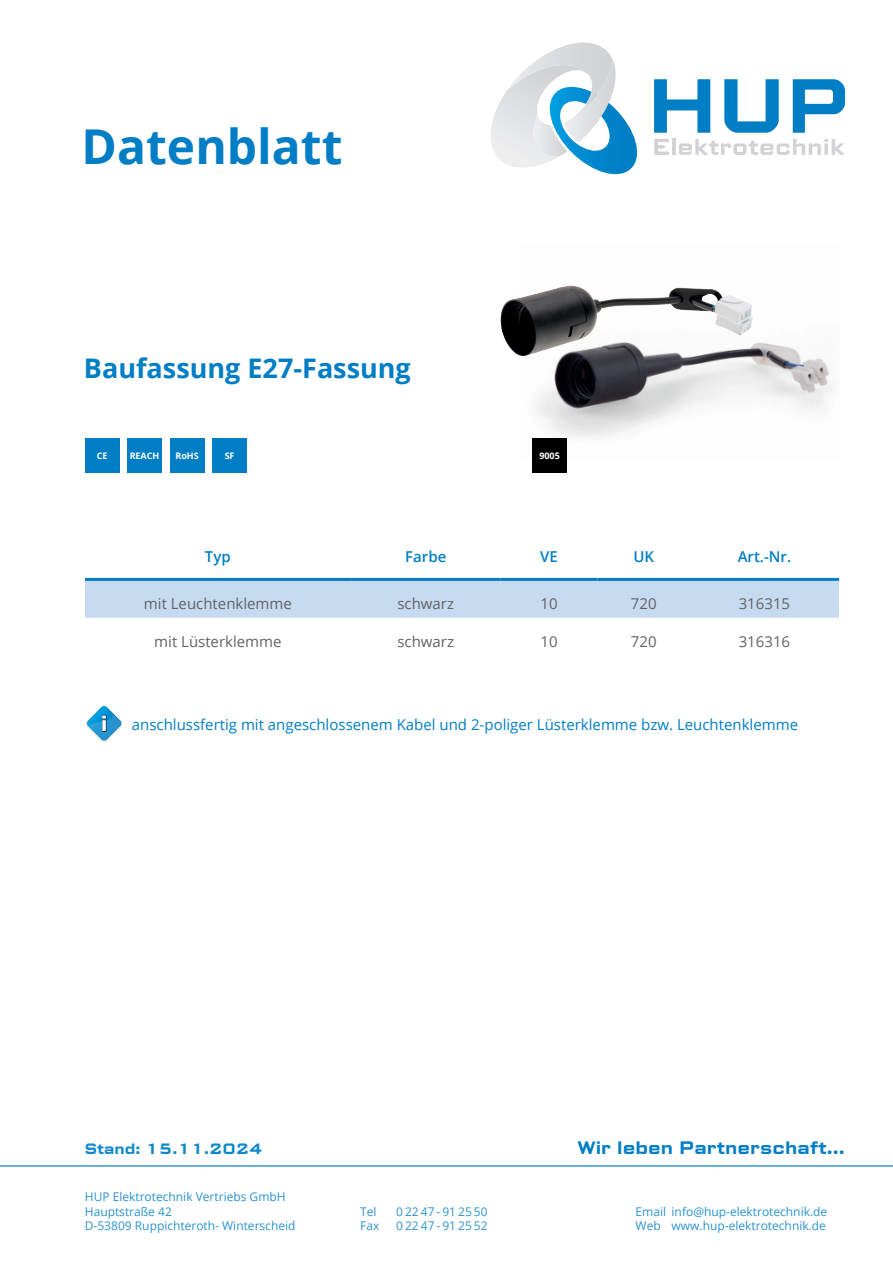
<style>
.page{position:relative;width:893px;height:1263px;background:#fff}
.page>*{position:absolute;margin:0;border:0;box-sizing:border-box;transform-origin:0 0}
.t1{font:700 48px "Open Sans";color:#007ec5}
.t2{font:700 27px "Open Sans";color:#007ec5}
.t3{font:700 18px "Bank Gothic Pro";color:#007ec5}
.t4{font:15px "Open Sans";color:#007ec5}
.t5{font:15px "Open Sans";color:#636366}
.t6{font:600 15px "Open Sans";color:#007ec5}
.t7{font:700 15px "Bank Gothic Pro";color:#0c89cb}
.t8{font:12px/14.4px "Open Sans";color:#2a92d0}
.t9{font:700 9px "Open Sans";color:#fff}
.s1{font-family:"Bank Gothic Pro";font-weight:700;font-size:21.75px;color:#fff}
</style>
<div class="page">
<img style="left:520px;top:285px;width:313px;height:175px">
<img style="left:508px;top:286px;width:63px;height:15px">
<svg style="left:0;top:1165px;width:893px;height:2px;background:#68b2dc"></svg>
<svg style="left:654px;top:79px;width:56px;height:54px"></svg>
<svg style="left:724px;top:79px;width:55px;height:54px"></svg>
<svg style="left:793px;top:79px;width:52px;height:54px"></svg>
<svg style="left:654px;top:139px;width:15px;height:16px"></svg>
<hr style="left:672px;top:139px;width:3px;height:16px;background:#d1d2d4">
<svg style="left:679px;top:139px;width:166px;height:16px"></svg>
<svg style="left:491px;top:43px;width:146px;height:132px"></svg>
<div style="left:128px;top:438px;width:34px;height:34px;background:#007ec5"></div>
<div style="left:85px;top:438px;width:34px;height:34px;background:#007ec5"></div>
<div style="left:213px;top:438px;width:34px;height:34px;background:#007ec5"></div>
<div style="left:170px;top:438px;width:34px;height:34px;background:#007ec5"></div>
<div style="left:533px;top:438px;width:34px;height:34px;background:#000"></div>
<svg style="left:85px;top:577px;width:754px;height:1px"></svg>
<div style="left:85px;top:581px;width:754px;height:37px;background:#c6daf0"></div>
<hr style="left:85px;top:578px;width:266px;height:3px;background:#007ec5">
<hr style="left:351px;top:578px;width:150px;height:3px;background:#007ec5">
<hr style="left:501px;top:578px;width:96px;height:3px;background:#007ec5">
<hr style="left:597px;top:578px;width:93px;height:3px;background:#007ec5">
<hr style="left:690px;top:578px;width:149px;height:3px;background:#007ec5">
<svg style="left:86px;top:706px;width:36px;height:35px"></svg>
<h1 class="t1" style="left:82px;top:112px;width:262px">Datenblatt</h1>
<h2 class="t2" style="left:84px;top:349px;width:328px">Baufassung E27-Fassung</h2>
<p class="t9" style="left:97px;top:449px;width:12px">CE</p>
<p class="t9" style="left:130px;top:449px;width:31px">REACH</p>
<p class="t9" style="left:175px;top:449px;width:25px">RoHS</p>
<p class="t9" style="left:225px;top:449px;width:11px">SF</p>
<p class="t9" style="left:539px;top:449px;width:22px">9005</p>
<p class="t6" style="left:205px;top:546px;width:27px">Typ</p>
<p class="t6" style="left:405px;top:546px;width:43px">Farbe</p>
<p class="t6" style="left:540px;top:546px;width:19px">VE</p>
<p class="t6" style="left:633px;top:546px;width:22px">UK</p>
<p class="t6" style="left:738px;top:546px;width:55px">Art.-Nr.</p>
<p class="t5" style="left:144px;top:593px;width:150px">mit Leuchtenklemme</p>
<p class="t5" style="left:397px;top:593px;width:58px">schwarz</p>
<p class="t5" style="left:540px;top:593px;width:19px">10</p>
<p class="t5" style="left:631px;top:593px;width:27px">720</p>
<p class="t5" style="left:739px;top:593px;width:53px">316315</p>
<p class="t5" style="left:154px;top:631px;width:129px">mit Lüsterklemme</p>
<p class="t5" style="left:397px;top:631px;width:58px">schwarz</p>
<p class="t5" style="left:540px;top:631px;width:19px">10</p>
<p class="t5" style="left:631px;top:631px;width:27px">720</p>
<p class="t5" style="left:739px;top:631px;width:53px">316316</p>
<p class="t4" style="left:101px;top:714px;width:699px"><span class="s1">i</span> anschlussfertig mit angeschlossenem Kabel und 2-poliger Lüsterklemme bzw. Leuchtenklemme</p>
<p class="t7" style="left:85px;top:1140px;width:179px">Stand: 15.11.2024</p>
<p class="t8" style="left:85px;top:1189px;width:212px">HUP Elektrotechnik Vertriebs GmbH<br>Hauptstraße 42<br>D-53809 Ruppichteroth- Winterscheid</p>
<p class="t8" style="left:360px;top:1204px;width:18px">Tel</p>
<p class="t8" style="left:396px;top:1204px;width:93px">0 22 47 - 91 25 50</p>
<p class="t8" style="left:360px;top:1218px;width:21px">Fax</p>
<p class="t8" style="left:396px;top:1218px;width:93px">0 22 47 - 91 25 52</p>
<h3 class="t3" style="left:577px;top:1137px;width:269px">Wir leben Partnerschaft...</h3>
<p class="t8" style="left:636px;top:1204px;width:193px">Email info@hup-elektrotechnik.de<br>Web www.hup-elektrotechnik.de</p>
</div>
